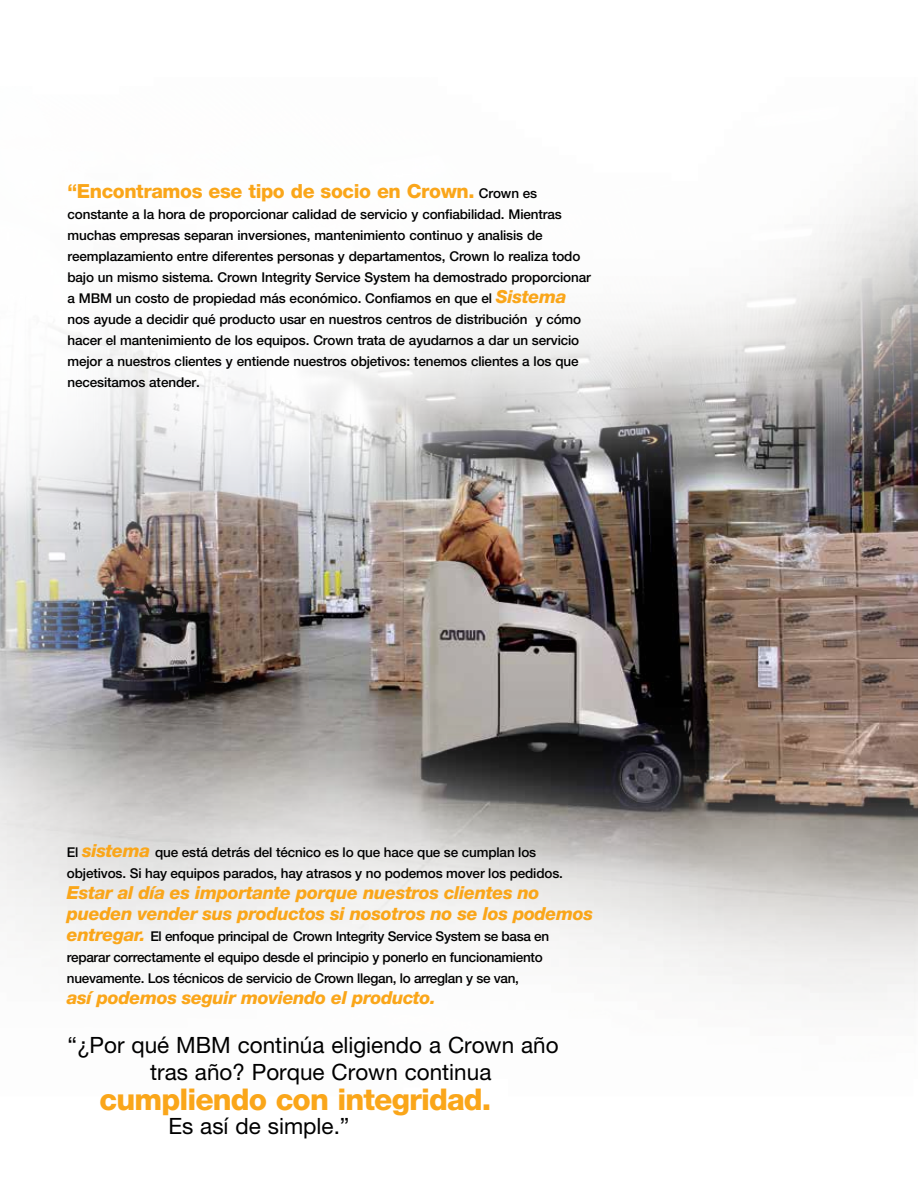
<style>
.page{position:relative;width:918px;height:1188px;background:#fff}
.page>*{position:absolute;margin:0;border:0;box-sizing:border-box;transform-origin:0 0}
.t1{font:800 30px "Helvetica Neue LT Std";letter-spacing:-.03em;color:#faa61a}
.t2{font:22.5px/27px "Helvetica Neue LT Std";color:#000}
.t3{font:800 19.5px "Helvetica Neue LT Std";letter-spacing:-.02em;color:#faa61a}
.t4{font:italic 800 18px/21px "Helvetica Neue LT Std";letter-spacing:-.02em;color:#faa61a}
.t5{font:500 13.5px/21px "Helvetica Neue LT Std";letter-spacing:-.01em;color:#000}
.s1{font-weight:500;font-size:13.5px;color:#000}
.s2{font-weight:800;font-style:italic;font-size:18px;color:#faa61a}
</style>
<div class="page">
<img style="left:0;top:155px;width:918px;height:846px">
<h3 class="t3" style="left:68px;top:179px;width:471px">“Encontramos ese tipo de socio en Crown. <span class="s1">Crown es</span></h3>
<p class="t5" style="left:67px;top:203px;width:525px">constante a la hora de proporcionar calidad de servicio y confiabilidad. Mientras muchas empresas separan inversiones, mantenimiento continuo y analisis de reemplazamiento entre diferentes personas y departamentos, Crown lo realiza todo bajo un mismo sistema. Crown Integrity Service System ha demostrado proporcionar a MBM un costo de propiedad más económico. Confiamos en que el <span class="s2">Sistema </span>nos ayude a decidir qué producto usar en nuestros centros de distribución y cómo hacer el mantenimiento de los equipos. Crown trata de ayudarnos a dar un servicio mejor a nuestros clientes y entiende nuestros objetivos: tenemos clientes a los que necesitamos atender.</p>
<p class="t5" style="left:67px;top:841px;width:498px">El <span class="s2">sistema</span> que está detrás del técnico es lo que hace que se cumplan los objetivos. Si hay equipos parados, hay atrasos y no podemos mover los pedidos.</p>
<h3 class="t4" style="left:67px;top:882px;width:528px">Estar al día es importante porque nuestros clientes no pueden vender sus productos si nosotros no se los podemos</h3>
<p class="t5" style="left:67px;top:925px;width:484px"><span class="s2">entregar.</span> El enfoque principal de Crown Integrity Service System se basa en reparar correctamente el equipo desde el principio y ponerlo en funcionamiento nuevamente. Los técnicos de servicio de Crown llegan, lo arreglan y se van,</p>
<h3 class="t4" style="left:67px;top:987px;width:370px">así podemos seguir moviendo el producto.</h3>
<h2 class="t2" style="left:150px;top:1031px;width:410px;text-indent:-83px">“¿Por qué MBM continúa eligiendo a Crown año tras año? Porque Crown continua</h2>
<h1 class="t1" style="left:100px;top:1081px;width:393px">cumpliendo con integridad.</h1>
<h2 class="t2" style="left:168px;top:1112px;width:183px">Es así de simple.”</h2>
</div>
